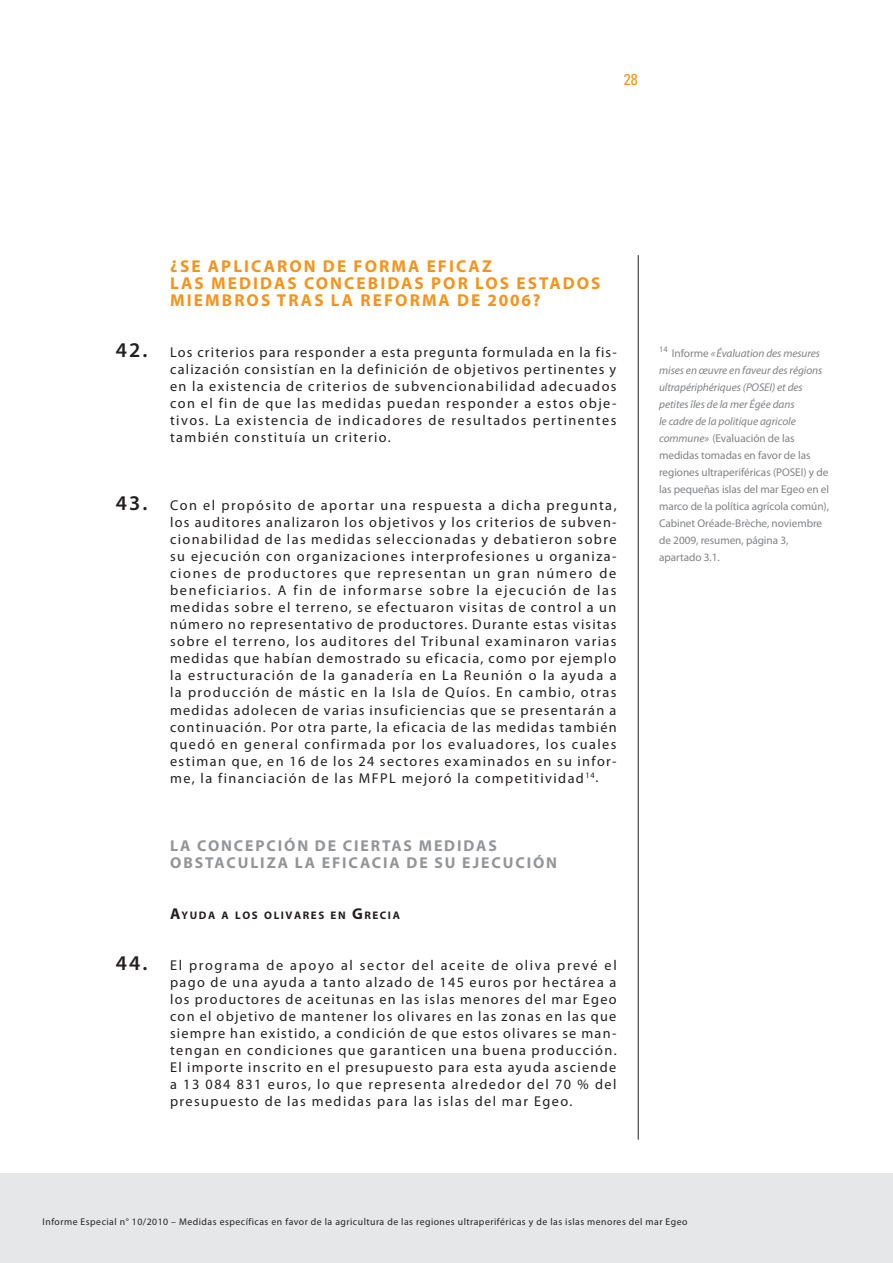
<style>
.page{position:relative;width:893px;height:1263px;background:#fff}
.page>*{position:absolute;margin:0;border:0;box-sizing:border-box;transform-origin:0 0}
.t1{font:600 21px "Myriad Pro";color:#231f20}
.t2{font:700 17.25px/17px "Myriad Pro";letter-spacing:.12em;color:#f7931d}
.t3{font:700 15.75px/17px "Myriad Pro";letter-spacing:.12em;color:#939598}
.t4{font:condensed 15.75px "Univers LT Std";color:#f7931d}
.t5{font:14.25px/17px "Myriad Pro";letter-spacing:.1em;color:#231f20;text-align:justify}
.t6{font:italic 11.25px/17px "Myriad Pro";letter-spacing:-.005em;color:#808285}
.t7{font:11.25px/17px "Myriad Pro";letter-spacing:-.005em;color:#808285}
.t8{font:700 10.95px "Myriad Pro";letter-spacing:.145em;color:#231f20}
.t9{font:9.75px "Myriad Pro";letter-spacing:.05em;color:#231f20}
.s1{font-weight:400;font-size:14.25px}
.s2{font-size:15.75px}
.s3{font-style:normal}
</style>
<div class="page">
<div style="left:0;top:1174px;width:893px;height:89px;background:#e6e7e9"></div>
<hr style="left:638px;top:255px;width:1px;height:885px;background:#231f20">
<p class="t4" style="left:624px;top:69px;width:15px">28</p>
<p class="t2" style="left:170px;top:257px;width:382px">¿SE APLICARON DE FORMA EFICAZ<br>LAS MEDIDAS CONCEBIDAS POR LOS ESTAD</p>
<p class="t2" style="left:577px;top:274px;width:25px">OS</p>
<p class="t2" style="left:170px;top:291px;width:372px">MIEMBROS TRAS LA REFORMA DE 2006?</p>
<h1 class="t1" style="left:116px;top:337px;width:44px">42. <span class="s1">L</span></h1>
<p class="t5" style="left:170px;top:344px;width:448px;text-indent:8px">os criterios para responder a esta pregunta formulada en la fis&shy;calización consistían en la definición de objetivos pertinentes y en la existencia de criterios de subvencionabilidad adecuados con el fin de que las medidas puedan responder a estos obje&shy;tivos. La existencia de indicadores de resultados pertinentes también constituía un criterio.</p>
<h1 class="t1" style="left:116px;top:490px;width:45px">43. <span class="s1">C</span></h1>
<p class="t5" style="left:170px;top:497px;width:448px;text-indent:10px">on el propósito de aportar una respuesta a dicha pregunta, los auditores analizaron los objetivos y los criterios de subven&shy;cionabilidad de las medidas seleccionadas y debatieron sobre su ejecución con organizaciones interprofesiones u organiza&shy;ciones de productores que representan un gran número de beneficiarios. A fin de informarse sobre la ejecución de las medidas sobre el terreno, se efectuaron visitas de control a un número no representativo de productores. Durante estas visitas sobre el terreno, los auditores del Tribunal examinaron varias medidas que habían demostrado su eficacia, como por ejemplo la estructuración de la ganadería en La Reunión o la ayuda a la producción de mástic en la Isla de Quíos. En cambio, otras medidas adolecen de varias insuficiencias que se presentarán a continuación. Por otra parte, la eficacia de las medidas también quedó en general confirmada por los evaluadores, los cuales estiman que, en 16 de los 24 sectores examinados en su infor&shy;me, la financiación de las MFPL</p>
<p class="t5" style="left:402px;top:769px;width:198px">mejoró la competitividad<sup>14</sup>.</p>
<p class="t3" style="left:170px;top:836px;width:328px">LA CONCEPCIÓN DE CIERTAS MEDIDAS<br>OBSTAC</p>
<p class="t3" style="left:238px;top:853px;width:123px">ULIZA LA EFICAC</p>
<p class="t3" style="left:383px;top:853px;width:175px">IA DE SU EJECUCIÓN</p>
<p class="t8" style="left:170px;top:908px;width:231px"><span class="s2">A</span>YUDA A LOS OLIVARES EN <span class="s2">G</span>RECIA</p>
<h1 class="t1" style="left:116px;top:949px;width:44px">44. <span class="s1">E</span></h1>
<p class="t5" style="left:170px;top:956px;width:448px;text-indent:9px">l programa de apoyo al sector del aceite de oliva prevé el pago de una ayuda a tanto alzado de 145 euros por hectárea a los productores de aceitunas en las islas menores del mar Egeo con el objetivo de mantener los olivares en las zonas en las que siempre han existido, a condición de que estos olivares se man&shy;tengan en condiciones que garanticen una buena producción.<br>El importe inscrito en el presupuesto para esta ayuda asciende a 13 084 831 euros, lo que representa alrededor del 70 % del presupuesto de las medidas para las islas del mar Egeo.</p>
<p class="t6" style="left:659px;top:345px;width:165px"><sup>14</sup> <span class="s3">I nforme</span> «Évaluation des mesures mises en œuvre en faveur des régions ultrapériphériques (POSEI) et des petites îles de la mer Égée dans<br>le cadre de la politique agricole commune» <span class="s3">(Evaluación de las medidas tomadas en favor de las regiones ultraperiféricas (POSEI</span></p>
<p class="t7" style="left:659px;top:464px;width:172px;text-indent:144px">) y de las pequeñas islas del mar Egeo en el marco de la política agrícola común),<br>Cabinet Oréade-Brèche, noviembre de 2009, resumen, página 3, apartado 3.1.</p>
<p class="t9" style="left:43px;top:1215px;width:646px">I nforme Especial n° 10/2010 – Medidas específicas en favor de la agricultura de las regiones ultraperiféricas y de las islas menores del mar Egeo</p>
</div>
